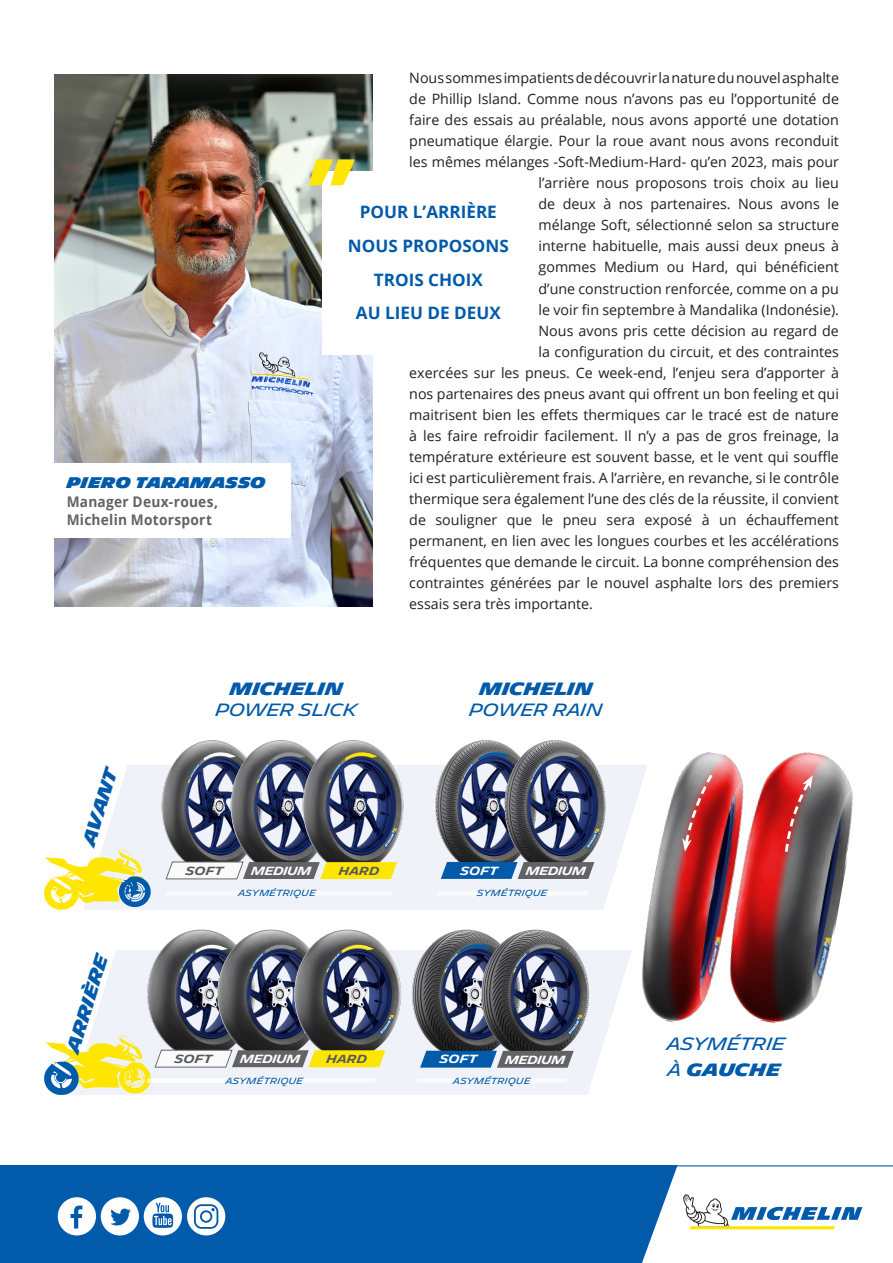
<style>
.page{position:relative;width:893px;height:1263px;background:#fff}
.page>*{position:absolute;margin:0;border:0;box-sizing:border-box;transform-origin:0 0}
.t1{font:600 97.65px "Michelin";color:#ffe601}
.t2{font:700 17.85px "Michelin";color:#015aaa}
.t3{font:17.25px/20.7px "Michelin";letter-spacing:-.025em;color:#015aaa;text-align:center}
.t4{font:700 17.25px "Michelin";color:#015aaa}
.t5{font:700 17.1px/33.6px "Open Sans";color:#015aaa;text-align:center}
.t6{font:900 15px "Michelin";letter-spacing:.005em;color:#015aaa}
.t7{font:700 14.55px/18.1px "Open Sans";letter-spacing:.015em;color:#636366;scale:.94 1}
.t8{font:14.25px "Open Sans";color:#231f20}
.t9{font:600 11.4px "Michelin";letter-spacing:-.04em;color:#fff}
.t10{font:600 11.4px "Michelin";letter-spacing:.01em;color:#57585a}
.t11{font:8.7px "Michelin";letter-spacing:.015em;color:#015aaa}
.s1{font-weight:700}
.s2{font-weight:400}
</style>
<div class="page">
<div style="left:0;top:1165px;width:893px;height:98px;background:#015aaa"></div>
<svg style="left:58px;top:1197px;width:124px;height:38px"></svg>
<svg style="left:642px;top:1165px;width:251px;height:98px;background:#dde7ed"></svg>
<div style="left:187px;top:1197px;width:38px;height:38px;background:#fff;border-radius:50%"></div>
<svg style="left:194px;top:1204px;width:24px;height:25px"></svg>
<svg style="left:90px;top:950px;width:530px;height:145px;fill:#eff2f9"></svg>
<svg style="left:102px;top:765px;width:510px;height:145px;fill:#eff2f9"></svg>
<img style="left:54px;top:74px;width:319px;height:533px">
<div style="left:322px;top:171px;width:217px;height:183px;background:#fff"></div>
<svg style="left:165px;top:891px;width:227px;height:5px"></svg>
<svg style="left:437px;top:891px;width:151px;height:5px"></svg>
<svg style="left:416px;top:1078px;width:152px;height:5px"></svg>
<svg style="left:44px;top:849px;width:107px;height:61px"></svg>
<img style="left:428px;top:740px;width:55px;height:139px">
<img style="left:483px;top:740px;width:137px;height:139px">
<svg style="left:441px;top:862px;width:153px;height:17px;background:#416a90"></svg>
<svg style="left:478px;top:752px;width:32px;height:9px"></svg>
<svg style="left:548px;top:752px;width:32px;height:9px"></svg>
<img style="left:393px;top:929px;width:69px;height:139px">
<img style="left:462px;top:929px;width:147px;height:139px">
<svg style="left:420px;top:1051px;width:154px;height:17px;background:#436b91"></svg>
<svg style="left:460px;top:943px;width:32px;height:10px"></svg>
<svg style="left:530px;top:943px;width:32px;height:10px"></svg>
<img style="left:128px;top:929px;width:294px;height:138px">
<img style="left:198px;top:929px;width:147px;height:106px">
<svg style="left:196px;top:944px;width:32px;height:9px"></svg>
<svg style="left:265px;top:944px;width:32px;height:9px"></svg>
<svg style="left:342px;top:944px;width:32px;height:9px"></svg>
<img style="left:139px;top:740px;width:69px;height:139px">
<img style="left:208px;top:740px;width:73px;height:121px">
<img style="left:281px;top:740px;width:147px;height:139px">
<svg style="left:165px;top:861px;width:232px;height:18px"></svg>
<svg style="left:204px;top:752px;width:32px;height:9px"></svg>
<svg style="left:274px;top:752px;width:31px;height:9px"></svg>
<svg style="left:345px;top:752px;width:32px;height:9px"></svg>
<img style="left:620px;top:752px;width:97px;height:270px">
<svg style="left:682px;top:771px;width:33px;height:81px;background:#a94c4d"></svg>
<img style="left:717px;top:752px;width:136px;height:271px">
<svg style="left:784px;top:775px;width:29px;height:79px;background:#a15153"></svg>
<svg style="left:44px;top:1035px;width:341px;height:60px"></svg>
<div style="left:54px;top:462px;width:243px;height:77px;background:#fff"></div>
<p class="t6" style="left:67px;top:474px;width:201px">PIERO TARAMASSO</p>
<p class="t7" style="left:67px;top:492px;width:162px">Manager Deux-roues,<br>Michelin Motorsport</p>
<p class="t8" style="left:409px;top:68px;width:431px">Nous sommes impatients de découvrir la nature du nouvel asphalte</p>
<p class="t8" style="left:409px;top:89px;width:431px">de Phillip Island. Comme nous n’avons pas eu l’opportunité de</p>
<p class="t8" style="left:409px;top:110px;width:431px">faire des essais au préalable, nous avons apporté une dotation</p>
<p class="t8" style="left:409px;top:131px;width:431px">pneumatique élargie. Pour la roue avant nous avons reconduit</p>
<p class="t8" style="left:409px;top:152px;width:431px">les mêmes mélanges -Soft-Medium-Hard- qu’en 2023, mais pour</p>
<p class="t8" style="left:539px;top:173px;width:302px">l’arrière nous proposons trois choix au lieu</p>
<p class="t8" style="left:539px;top:194px;width:302px">de deux à nos partenaires. Nous avons le</p>
<p class="t8" style="left:539px;top:215px;width:302px">mélange Soft, sélectionné selon sa structure</p>
<p class="t8" style="left:539px;top:237px;width:302px">interne habituelle, mais aussi deux pneus à</p>
<p class="t8" style="left:539px;top:258px;width:302px">gommes Medium ou Hard, qui bénéficient</p>
<p class="t8" style="left:539px;top:279px;width:302px">d’une construction renforcée, comme on a pu</p>
<p class="t8" style="left:539px;top:300px;width:302px">le voir fin septembre à Mandalika (Indonésie).</p>
<p class="t8" style="left:539px;top:321px;width:302px">Nous avons pris cette décision au regard de</p>
<p class="t8" style="left:539px;top:342px;width:302px">la configuration du circuit, et des contraintes</p>
<p class="t8" style="left:409px;top:363px;width:431px">exercées sur les pneus. Ce week-end, l’enjeu sera d’apporter à</p>
<p class="t8" style="left:409px;top:384px;width:431px">nos partenaires des pneus avant qui offrent un bon feeling et qui</p>
<p class="t8" style="left:409px;top:405px;width:431px">maitrisent bien les effets thermiques car le tracé est de nature</p>
<p class="t8" style="left:409px;top:426px;width:431px">à les faire refroidir facilement. Il n’y a pas de gros freinage, la</p>
<p class="t8" style="left:409px;top:447px;width:431px">température extérieure est souvent basse, et le vent qui souffle</p>
<p class="t8" style="left:409px;top:468px;width:431px">ici est particulièrement frais. A l’arrière, en revanche, si le contrôle</p>
<p class="t8" style="left:409px;top:489px;width:431px">thermique sera également l’une des clés de la réussite, il convient</p>
<p class="t8" style="left:409px;top:510px;width:431px">de souligner que le pneu sera exposé à un échauffement</p>
<p class="t8" style="left:409px;top:531px;width:431px">permanent, en lien avec les longues courbes et les accélérations</p>
<p class="t8" style="left:409px;top:552px;width:431px">fréquentes que demande le circuit. La bonne compréhension des</p>
<p class="t8" style="left:409px;top:573px;width:431px">contraintes générées par le nouvel asphalte lors des premiers</p>
<p class="t8" style="left:409px;top:594px;width:185px">essais sera très importante.</p>
<p class="t1" style="left:291px;top:138px;width:66px">"</p>
<p class="t5" style="left:348px;top:195px;width:162px">POUR L’ARRIÈRE<br>NOUS PROPOSONS<br>TROIS CHOIX<br>AU LIEU DE DEUX</p>
<p class="t2" style="left:78px;top:842px;width:82px;rotate:-73deg">AVANT</p>
<p class="t2" style="left:63px;top:1049px;width:103px;rotate:-73deg">ARRIÈRE</p>
<p class="t3" style="left:216px;top:679px;width:144px"><span class="s1">MICHELIN<br></span>POWER SLICK</p>
<p class="t10" style="left:186px;top:864px;width:39px">SOFT</p>
<p class="t9" style="left:251px;top:864px;width:62px">MEDIUM</p>
<p class="t10" style="left:339px;top:864px;width:42px">HARD</p>
<p class="t3" style="left:469px;top:679px;width:135px"><span class="s1">MICHELIN<br></span>POWER RAIN</p>
<p class="t9" style="left:460px;top:864px;width:39px">SOFT</p>
<p class="t9" style="left:526px;top:864px;width:62px">MEDIUM</p>
<p class="t11" style="left:238px;top:888px;width:79px">ASYMÉTRIQUE</p>
<p class="t11" style="left:477px;top:888px;width:72px">SYMÉTRIQUE</p>
<p class="t10" style="left:175px;top:1052px;width:39px">SOFT</p>
<p class="t9" style="left:240px;top:1052px;width:62px">MEDIUM</p>
<p class="t10" style="left:326px;top:1052px;width:42px">HARD</p>
<p class="t9" style="left:440px;top:1053px;width:39px">SOFT</p>
<p class="t9" style="left:505px;top:1053px;width:62px">MEDIUM</p>
<p class="t11" style="left:226px;top:1075px;width:79px">ASYMÉTRIQUE</p>
<p class="t11" style="left:453px;top:1075px;width:79px">ASYMÉTRIQUE</p>
<p class="t3" style="left:667px;top:1034px;width:120px">ASYMÉTRIE</p>
<p class="t4" style="left:668px;top:1060px;width:114px"><span class="s2">À</span> GAUCHE</p>
</div>
